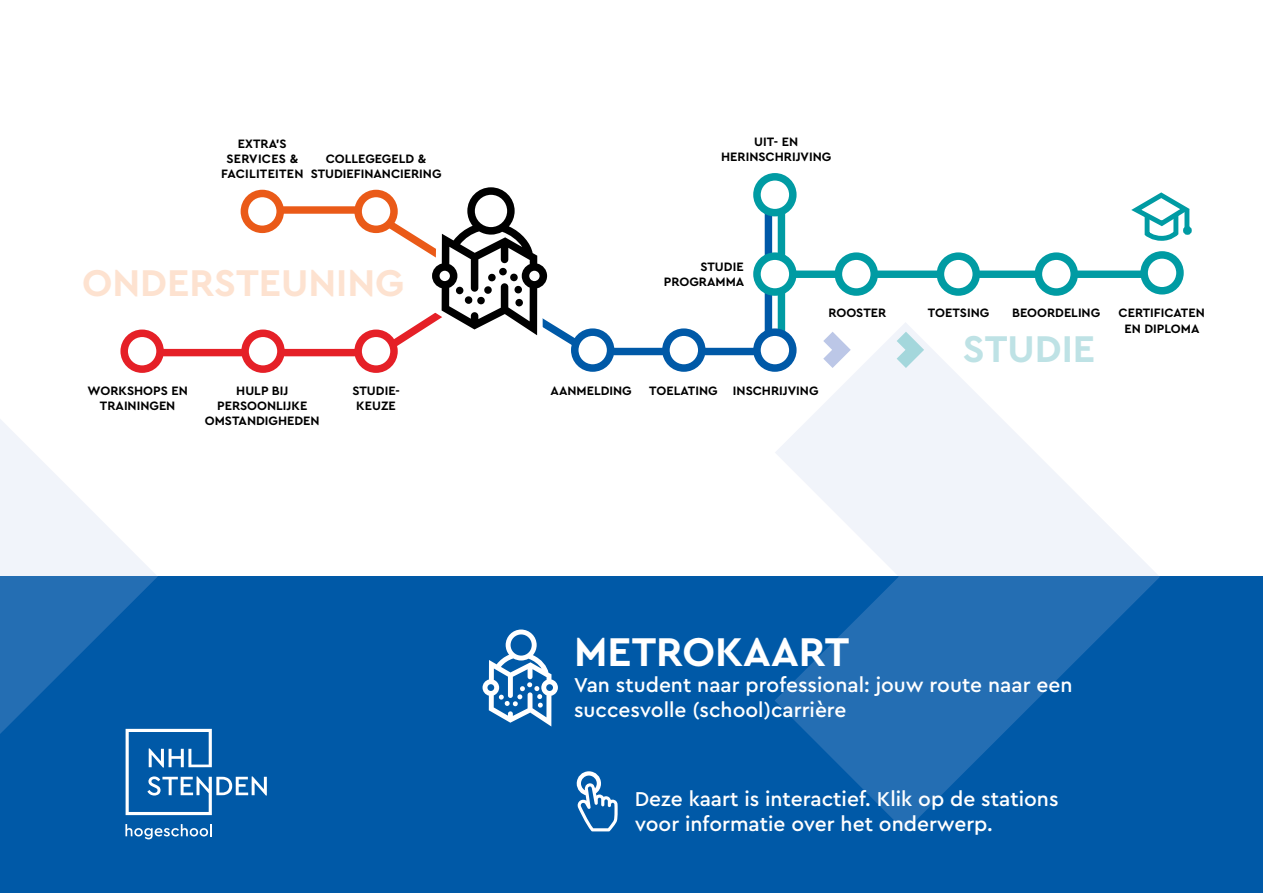
<style>
.page{position:relative;width:1263px;height:893px;background:#fff}
.page>*{position:absolute;margin:0;border:0;box-sizing:border-box;transform-origin:0 0}
.t1{font:700 42px "Cera PRO";color:#fff}
.t2{font:700 39px "Cera PRO";color:#fde2d0}
.t3{font:700 39px "Cera PRO";color:#bee2e5}
.t4{font:500 21px/25.2px "Cera PRO";color:#fff}
.t5{font:700 12.75px/15.3px "Cera PRO";color:#000;text-align:center}
.t6{font:700 12.75px/15.3px "Cera PRO";letter-spacing:.02em;color:#000;text-align:center}
</style>
<div class="page">
<div style="left:0;top:576px;width:1263px;height:317px;background:#0059a7"></div>
<svg style="left:576px;top:771px;width:42px;height:60px"></svg>
<svg style="left:1131px;top:192px;width:59px;height:49px"></svg>
<div style="left:1183px;top:226px;width:9px;height:9px;border:5px solid #009ba3;border-radius:50%"></div>
<svg style="left:0;top:332px;width:158px;height:484px"></svg>
<svg style="left:775px;top:323px;width:385px;height:508px"></svg>
<svg style="left:897px;top:332px;width:27px;height:36px"></svg>
<div style="left:778px;top:271px;width:381px;height:7px;background:#009ba3"></div>
<div style="left:778px;top:271px;width:7px;height:81px;background:#009ba3"></div>
<div style="left:778px;top:196px;width:7px;height:81px;background:#009ba3"></div>
<svg style="left:124px;top:333px;width:36px;height:36px"></svg>
<div style="left:120px;top:330px;width:44px;height:43px;border:8px solid #e52027;border-radius:50%"></div>
<svg style="left:757px;top:256px;width:36px;height:36px"></svg>
<div style="left:753px;top:252px;width:43px;height:44px;border:8px solid #009ba3;border-radius:50%"></div>
<svg style="left:757px;top:177px;width:36px;height:36px"></svg>
<div style="left:753px;top:173px;width:43px;height:43px;border:8px solid #009ba3;border-radius:50%"></div>
<svg style="left:575px;top:332px;width:36px;height:36px"></svg>
<div style="left:571px;top:328px;width:43px;height:44px;border:8px solid #0059a7;border-radius:50%"></div>
<svg style="left:666px;top:332px;width:36px;height:36px"></svg>
<div style="left:662px;top:328px;width:43px;height:44px;border:8px solid #0059a7;border-radius:50%"></div>
<svg style="left:757px;top:332px;width:36px;height:36px"></svg>
<div style="left:753px;top:328px;width:43px;height:44px;border:8px solid #0059a7;border-radius:50%"></div>
<svg style="left:245px;top:333px;width:36px;height:36px"></svg>
<div style="left:241px;top:330px;width:44px;height:43px;border:8px solid #e52027;border-radius:50%"></div>
<svg style="left:358px;top:333px;width:36px;height:36px"></svg>
<div style="left:354px;top:330px;width:44px;height:43px;border:8px solid #e52027;border-radius:50%"></div>
<div style="left:838px;top:256px;width:36px;height:36px;background:#fff;border-radius:50%"></div>
<div style="left:835px;top:252px;width:43px;height:44px;border:8px solid #009ba3;border-radius:50%"></div>
<div style="left:940px;top:256px;width:36px;height:36px;background:#fff;border-radius:50%"></div>
<div style="left:937px;top:252px;width:43px;height:44px;border:8px solid #009ba3;border-radius:50%"></div>
<div style="left:1038px;top:256px;width:36px;height:36px;background:#fff;border-radius:50%"></div>
<div style="left:1035px;top:252px;width:43px;height:44px;border:8px solid #009ba3;border-radius:50%"></div>
<div style="left:1144px;top:255px;width:36px;height:36px;background:#fff;border-radius:50%"></div>
<div style="left:1140px;top:251px;width:44px;height:44px;border:8px solid #009ba3;border-radius:50%"></div>
<svg style="left:140px;top:173px;width:641px;height:188px"></svg>
<svg style="left:482px;top:629px;width:76px;height:97px"></svg>
<svg style="left:126px;top:729px;width:141px;height:86px"></svg>
<svg style="left:125px;top:824px;width:87px;height:15px"></svg>
<p class="t6" style="left:221px;top:135px;width:84px">EXTRA’S<br>SERVICES &amp;<br>FACILITEITEN</p>
<p class="t5" style="left:311px;top:150px;width:132px">COLLEGEGELD &amp;<br>STUDIEFINANCIERING</p>
<h2 class="t2" style="left:82px;top:257px;width:324px">ONDERSTEUNING</h2>
<p class="t5" style="left:721px;top:133px;width:112px">UIT- EN<br>HERINSCHRIJVING</p>
<p class="t5" style="left:664px;top:259px;width:82px;text-align:right">STUDIE<br>PROGRAMMA</p>
<p class="t5" style="left:828px;top:305px;width:59px">ROOSTER</p>
<p class="t5" style="left:928px;top:305px;width:63px">TOETSING</p>
<p class="t5" style="left:1012px;top:305px;width:90px">BEOORDELING</p>
<p class="t5" style="left:1118px;top:305px;width:88px">CERTIFICATEN<br>EN DIPLOMA</p>
<h2 class="t3" style="left:963px;top:322px;width:134px">STUDIE</h2>
<p class="t5" style="left:88px;top:382px;width:102px">WORKSHOPS EN<br>TRAININGEN</p>
<p class="t5" style="left:236px;top:382px;width:53px">HULP BIJ</p>
<p class="t5" style="left:551px;top:382px;width:83px">AANMELDING</p>
<p class="t5" style="left:649px;top:382px;width:171px">TOELATING INSCHRIJVING</p>
<p class="t5" style="left:205px;top:398px;width:116px">PERSOONLIJKE<br>OMSTANDIGHEDEN</p>
<p class="t5" style="left:352px;top:382px;width:48px">STUDIE-<br>KEUZE</p>
<h1 class="t1" style="left:574px;top:624px;width:277px">METROKAART</h1>
<h3 class="t4" style="left:574px;top:671px;width:500px">Van student naar professional: jouw route naar een succesvolle (school)carrière</h3>
<h3 class="t4" style="left:635px;top:785px;width:425px">Deze kaart is interactief. Klik op de stations voor informatie over het onderwerp.</h3>
</div>
